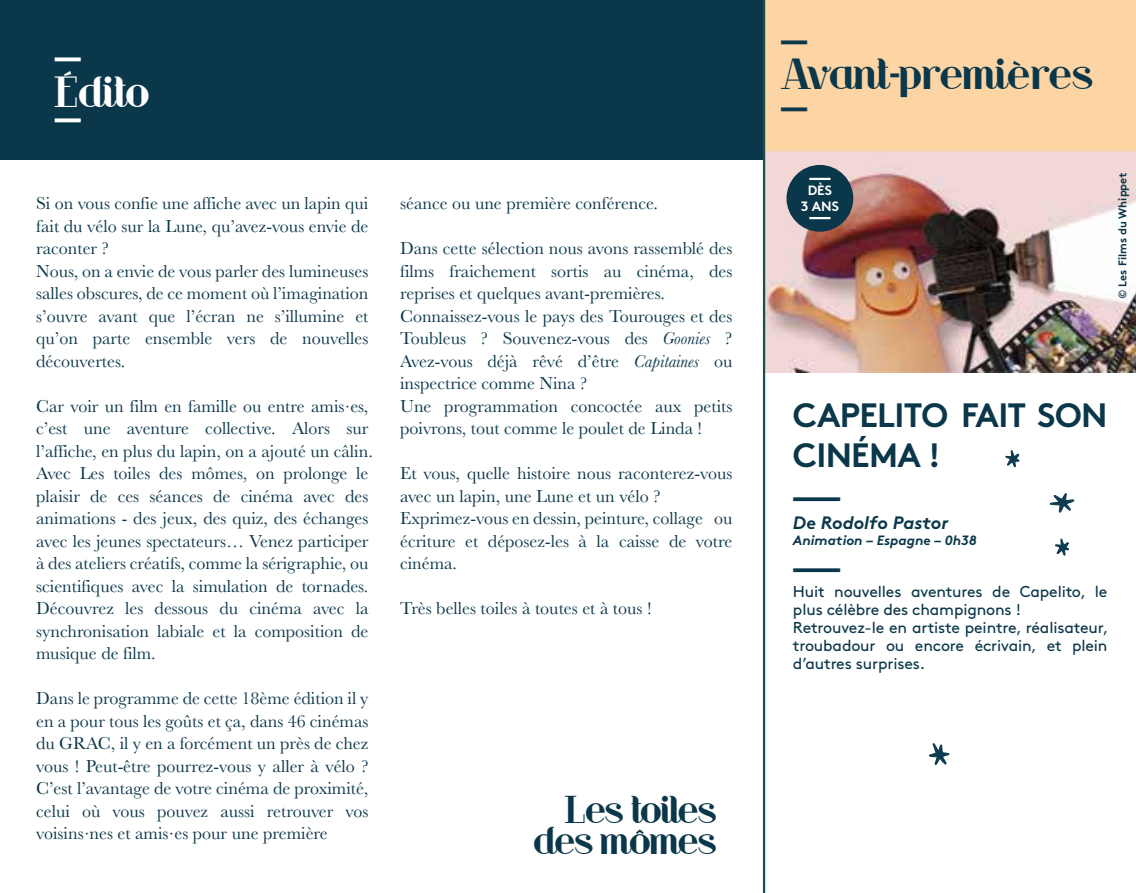
<style>
.page{position:relative;width:1136px;height:893px;background:#fff}
.page>*{position:absolute;margin:0;border:0;box-sizing:border-box;transform-origin:0 0}
.t1{font:40.5px/33.8px "Riot Squad";letter-spacing:.015em;color:#0b374a}
.t2{font:40.5px/33.8px "Riot Squad";letter-spacing:.015em;color:#fff}
.t3{font:36px/31.3px "Riot Squad";color:#0b374a;text-align:right}
.t4{font:700 33.75px/40.5px "Brown";letter-spacing:-.02em;color:#0b374a}
.t5{font:18px/22.5px "Baskerville";color:#0b374a}
.t6{font:italic 700 18px "Brown";color:#0b374a}
.t7{font:15.75px/18px "Brown";letter-spacing:-.01em;color:#0b374a}
.t8{font:italic 700 13.5px "Brown";color:#0b374a}
.t9{font:700 13.5px/16.2px "Brown";color:#fff;text-align:center}
.t10{font:700 11.25px "Brown";color:#0b374a}
.s1{font-style:italic}
</style>
<div class="page">
<div style="left:764px;top:0;width:371px;height:160px;background:#fdd5a5"></div>
<div style="left:0;top:0;width:764px;height:160px;background:#0b374a"></div>
<img style="left:765px;top:151px;width:370px;height:221px">
<div style="left:786px;top:165px;width:67px;height:67px;background:#0b374a;border-radius:50%"></div>
<hr style="left:809px;top:178px;width:21px;height:2px;background:#fff">
<hr style="left:809px;top:217px;width:21px;height:2px;background:#fff">
<svg style="left:929px;top:743px;width:20px;height:22px"></svg>
<svg style="left:1049px;top:493px;width:25px;height:20px"></svg>
<svg style="left:1055px;top:538px;width:14px;height:18px"></svg>
<svg style="left:1005px;top:450px;width:15px;height:18px"></svg>
<hr style="left:762px;top:0;width:3px;height:893px;background:#1a4d4b">
<h1 class="t2" style="left:55px;top:42px;width:97px">—<br>Édito</h1>
<h1 class="t2" style="left:55px;top:103px;width:28px">—</h1>
<p class="t5" style="left:36px;top:193px;width:334px">Si on vous confie une affiche avec un lapin qui fait du vélo sur la Lune, qu’avez-vous envie de raconter ?<br>Nous, on a envie de vous parler des lumineuses salles obscures, de ce moment où l’imagination s’ouvre avant que l’écran ne s’illumine et qu’on parte ensemble vers de nouvelles découvertes.</p>
<p class="t5" style="left:36px;top:395px;width:338px">Car voir un film en famille ou entre amis‧es, c’est une aventure collective. Alors sur l’affiche, en plus du lapin, on a ajouté un câlin.<br>Avec Les toiles des mômes, on prolonge le plaisir de ces séances de cinéma avec des animations - des jeux, des quiz, des échanges avec les jeunes spectateurs… Venez participer à des ateliers créatifs, comme la sérigraphie, ou scientifiques avec la simulation de tornades.<br>Découvrez les dessous du cinéma avec la synchronisation labiale et la composition de musique de film.</p>
<p class="t5" style="left:36px;top:688px;width:334px;text-align:justify">Dans le programme de cette 18ème édition il y en a pour tous les goûts et ça, dans 46 cinémas du GRAC, il y en a forcément un près de chez vous ! Peut-être pourrez-vous y aller à vélo ?<br>C’est l’avantage de votre cinéma de proximité, celui où vous pouvez aussi retrouver vos voisins‧nes et amis‧es pour une première</p>
<p class="t5" style="left:400px;top:193px;width:259px">séance ou une première conférence.</p>
<p class="t5" style="left:400px;top:238px;width:334px">Dans cette sélection nous avons rassemblé des films fraichement sortis au cinéma, des reprises et quelques avant-premières.<br>Connaissez-vous le pays des Tourouges et des Toubleus ? Souvenez-vous des <span class="s1">Goonies</span> ?<br>Avez-vous déjà rêvé d’être <span class="s1">Capitaines</span> ou inspectrice comme Nina ?<br>Une programmation concoctée aux petits poivrons, tout comme le poulet de Linda !</p>
<p class="t5" style="left:400px;top:463px;width:334px">Et vous, quelle histoire nous raconterez-vous avec un lapin, une Lune et un vélo ?<br>Exprimez-vous en dessin, peinture, collage ou écriture et déposez-les à la caisse de votre cinéma.</p>
<p class="t5" style="left:400px;top:598px;width:253px">Très belles toiles à toutes et à tous !</p>
<h2 class="t3" style="left:534px;top:794px;width:184px">Les toiles des mômes</h2>
<h1 class="t1" style="left:781px;top:24px;width:314px">—<br>Avant-premières —</h1>
<p class="t9" style="left:800px;top:181px;width:40px">DÈS<br>3 ANS</p>
<p class="t10" style="left:1113px;top:299px;width:128px;rotate:-90deg">© Les Films du Whippet</p>
<h3 class="t4" style="left:792px;top:391px;width:316px">CAPELITO FAIT SON<br>CINÉMA !<br>—</h3>
<p class="t6" style="left:792px;top:508px;width:157px">De Rodolfo Pastor</p>
<p class="t8" style="left:792px;top:530px;width:185px">Animation – Espagne – 0h38</p>
<h3 class="t4" style="left:792px;top:543px;width:49px">—</h3>
<p class="t7" style="left:792px;top:581px;width:317px">Huit nouvelles aventures de Capelito, le plus célèbre des champignons !<br>Retrouvez-le en artiste peintre, réalisateur, troubadour ou encore écrivain, et plein d’autres surprises.</p>
</div>
